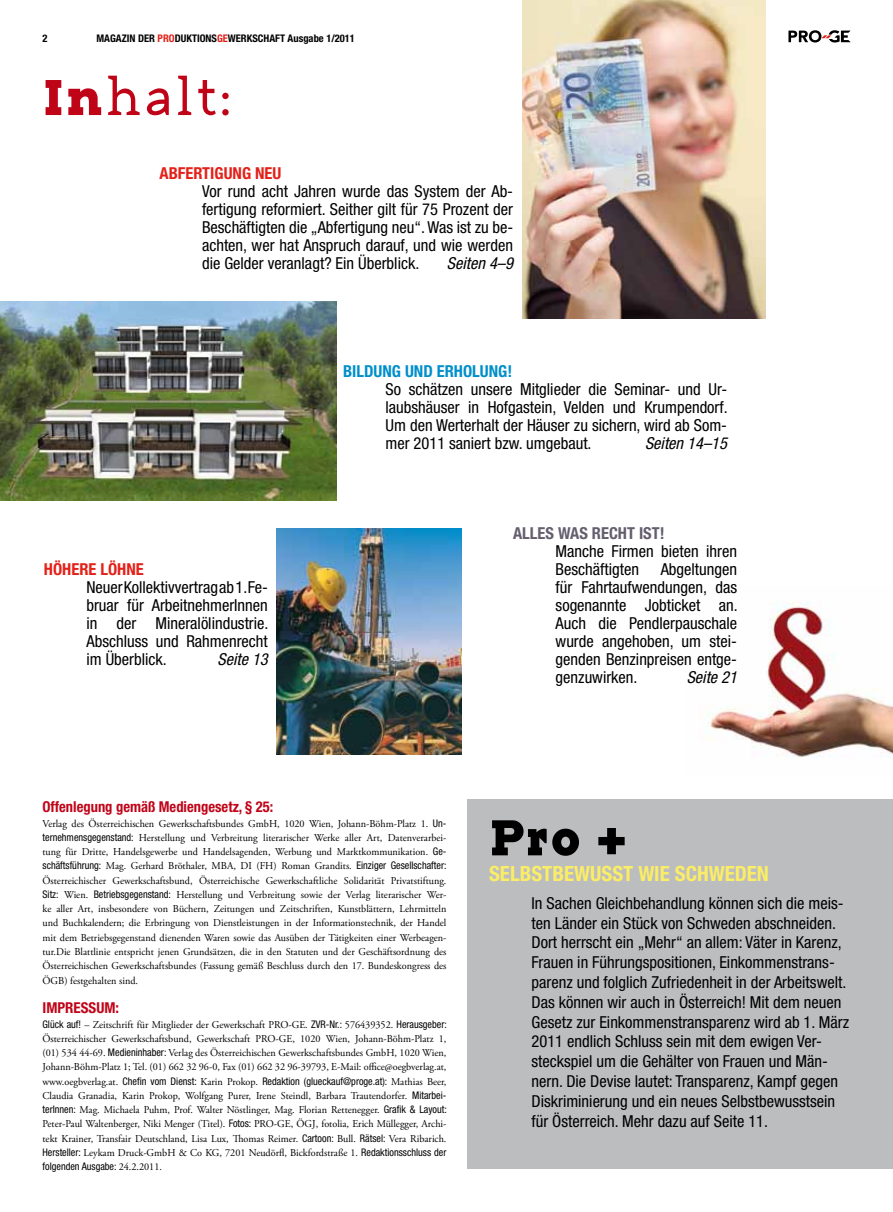
<style>
.page{position:relative;width:893px;height:1212px;background:#fff}
.page>*{position:absolute;margin:0;border:0;box-sizing:border-box;transform-origin:0 0}
.t1{font:52.5px "Base Twelve Serif";color:#c00418}
.t2{font:52.5px "Base Twelve Serif B";color:#000}
.t3{font:700 condensed 21px "Helvetica Neue LT Std";color:#fbed66}
.t4{font:condensed 16.5px/18px "Helvetica Neue LT Std";color:#000;text-align:justify}
.t5{font:italic condensed 16.5px "Helvetica Neue LT Std";color:#000}
.t6{font:700 condensed 16.5px "Helvetica Neue LT Std";color:#e32119}
.t7{font:700 condensed 16.5px "Helvetica Neue LT Std";color:#008fcb}
.t8{font:700 condensed 16.5px "Helvetica Neue LT Std";color:#645e6e}
.t9{font:700 condensed 15px "Helvetica Neue LT Std";color:#c00418}
.t10{font:10.5px/14.2px "Adobe Garamond Pro";color:#000;text-align:justify}
.t11{font:condensed 10.5px "Helvetica Neue LT Std";color:#000}
.t12{font:700 condensed 10.5px "Helvetica Neue LT Std";color:#000}
.s1{color:#e32119}
.s2{font-family:"Base Twelve Serif B"}
.s3{font-family:"Helvetica Neue LT Std";font-stretch:condensed}
.s4{font-family:"Adobe Garamond Pro";font-stretch:normal}
</style>
<div class="page">
<img style="left:522px;top:0;width:243px;height:319px">
<img style="left:277px;top:529px;width:184px;height:226px">
<img style="left:706px;top:602px;width:187px;height:156px">
<div style="left:468px;top:799px;width:425px;height:370px;background:#bbbdbe"></div>
<svg style="left:788px;top:30px;width:62px;height:13px"></svg>
<img style="left:0;top:302px;width:336px;height:198px">
<p class="t12" style="left:43px;top:32px;width:7px">2</p>
<p class="t12" style="left:97px;top:32px;width:260px">MAGAZIN DER <span class="s1">PRO</span>DUKTIONS<span class="s1">GE</span>WERKSCHAFT AUSGABE 1/2011</p>
<h1 class="t1" style="left:43px;top:65px;width:194px"><span class="s2">In</span>halt:</h1>
<h3 class="t6" style="left:160px;top:163px;width:19px">ABFERTIGUNG</h3>
<h3 class="t6" style="left:255px;top:163px;width:10px">NEU</h3>
<h3 class="t4" style="left:202px;top:182px;width:313px">Vor rund acht Jahren wurde das System der Ab&shy;fertigung reformiert. Seither gilt für 75 Prozent der Beschäftigten die „Abfertigung neu“. Was ist zu be&shy;achten, wer hat Anspruch darauf, und wie werden die Gelder veranlagt? Ein Überblick.</h3>
<h3 class="t5" style="left:447px;top:254px;width:68px">Seiten 4–9</h3>
<h3 class="t6" style="left:44px;top:559px;width:28px">HÖHERE</h3>
<h3 class="t6" style="left:100px;top:559px;width:27px">LÖHNE</h3>
<h3 class="t4" style="left:86px;top:578px;width:184px">Neuer Kollektivvertrag ab 1. Fe&shy;bruar für ArbeitnehmerInnen in der Mineralölindustrie.<br>Abschluss und Rahmenrecht im Überblick.</h3>
<h3 class="t5" style="left:218px;top:650px;width:52px">Seite 13</h3>
<h3 class="t7" style="left:343px;top:361px;width:31px">BILDUNG</h3>
<h3 class="t7" style="left:405px;top:361px;width:10px">UND</h3>
<h3 class="t7" style="left:437px;top:361px;width:77px">ERHOLUNG !</h3>
<h3 class="t4" style="left:386px;top:380px;width:344px">So schätzen unsere Mitglieder die Seminar- und Ur&shy;laubshäuser in Hofgastein, Velden und Krumpendorf.<br>Um den Werterhalt der Häuser zu sichern, wird ab Som&shy;mer 2011 saniert bzw. umgebaut.</h3>
<h3 class="t5" style="left:645px;top:434px;width:84px">Seiten 14–15</h3>
<h3 class="t8" style="left:513px;top:523px;width:56px">ALLES WAS</h3>
<h3 class="t8" style="left:592px;top:523px;width:19px">RECHT</h3>
<h3 class="t8" style="left:639px;top:523px;width:27px">IST !</h3>
<h3 class="t4" style="left:556px;top:542px;width:183px">Manche Firmen bieten ihren<br>Beschäftigten</h3>
<h3 class="t4" style="left:556px;top:560px;width:184px;text-indent:105px">Abgeltungen für Fahrtaufwendungen, das sogenannte Jobticket an.<br>Auch die Pendlerpauschale wurde angehoben, um stei&shy;genden Benzinpreisen entge&shy;genzuwirken.</h3>
<h3 class="t5" style="left:687px;top:668px;width:52px">Seite 21</h3>
<h3 class="t9" style="left:43px;top:798px;width:232px">OFFENLEGUNG GEMÄß MEDIENGESETZ, § 25:</h3>
<p class="t10" style="left:43px;top:816px;width:405px">Verlag des Österreichischen Gewerkschaftsbundes GmbH, 1020 Wien, Johann-Böhm-Platz 1. <span class="s3">Un&shy;ternehmensgegenstand:</span> Herstellung und Verbreitung literarischer Werke aller Art, Datenverarbei&shy;tung für Dritte, Handelsgewerbe und Handelsagenden, Werbung und Marktkommunikation. <span class="s3">Ge&shy;schäftsführung:</span> Mag. Gerhard Bröthaler, MBA, DI (FH) Roman Grandits. <span class="s3">Einziger Gesellschafter:<br></span>Österreichischer Gewerkschaftsbund, Österreichische Gewerkschaftliche Solidarität Privatstiftung.<br><span class="s3">Sitz:</span> Wien. <span class="s3">Betriebsgegenstand:</span> Herstellung und Verbreitung sowie der Verlag literarischer Wer&shy;ke aller Art, insbesondere von Büchern, Zeitungen und Zeitschriften, Kunstblättern, Lehrmitteln und Buchkalendern; die Erbringung von Dienstleistungen in der Informationstechnik, der Handel mit dem Betriebsgegenstand dienenden Waren sowie das Ausüben der Tätigkeiten einer Werbeagen&shy;tur.Die Blattlinie entspricht jenen Grundsätzen, die in den Statuten und der Geschäftsordnung des Österreichischen Gewerkschaftsbundes (Fassung gemäß Beschluss durch den 17. Bundeskongress des ÖGB) festgehalten sind.</p>
<h3 class="t9" style="left:43px;top:999px;width:78px">IMPRESSUM:</h3>
<p class="t10" style="left:43px;top:1017px;width:406px"><span class="s3">Glück auf!</span> – Zeitschrift für Mitglieder der Gewerkschaft PRO-GE. <span class="s3">ZVR-Nr.:</span> 576439352. <span class="s3">Herausgeber:<br></span>Österreichischer Gewerkschaftsbund, Gewerkschaft PRO-GE, 1020 Wien, Johann-Böhm-Platz 1, (01) 534 44-69. <span class="s3">Medieninhaber:</span> Verlag des Österreichischen Gewerkschaftsbundes GmbH, 1020 Wien, Johann-Böhm-Platz 1; Tel. (01) 662 32 96-0, Fax (01) 662 32 96-39793, E-Mail: office@oegbverlag.at,</p>
<p class="t11" style="left:43px;top:1075px;width:405px"><span class="s4">www.oegbverlag.at.</span> Chefin vom Dienst: <span class="s4">Karin Prokop.</span> Redaktion (glueckauf@proge.at): <span class="s4">Mathias Beer,</span></p>
<p class="t10" style="left:43px;top:1089px;width:406px">Claudia Granadia, Karin Prokop, Wolfgang Purer, Irene Steindl, Barbara Trautendorfer. <span class="s3">Mitarbei&shy;terInnen:</span> Mag. Michaela Puhm, Prof. Walter Nöstlinger, Mag. Florian Rettenegger. <span class="s3">Grafik &amp; Layout:<br></span>Peter-Paul Waltenberger, Niki Menger (Titel). <span class="s3">Fotos:</span> PRO-GE, ÖGJ, fotolia, Erich Müllegger, Archi&shy;tekt Krainer, Transfair Deutschland, Lisa Lux, Thomas Reimer. <span class="s3">Cartoon:</span> Bull. <span class="s3">Rätsel:</span> Vera Ribarich.<br><span class="s3">Hersteller:</span> Leykam Druck-GmbH &amp; Co KG, 7201 Neudörfl, Bickfordstraße 1. <span class="s3">Redaktionsschluss der</span></p>
<p class="t11" style="left:43px;top:1160px;width:121px">folgenden Ausgabe: <span class="s4">24.2.2011.</span></p>
<h1 class="t2" style="left:489px;top:801px;width:142px">Pro +</h1>
<h2 class="t3" style="left:489px;top:860px;width:43px">SELBSTBEWUSST</h2>
<h2 class="t3" style="left:638px;top:860px;width:61px">WIE SCHWEDEN</h2>
<p class="t4" style="left:531px;top:893px;width:319px;line-height:19.8px;text-align:left">In Sachen Gleichbehandlung können sich die meis&shy;ten Länder ein Stück von Schweden abschneiden.<br>Dort herrscht ein „Mehr“ an allem: Väter in Karenz, Frauen in Führungspositionen, Einkommenstrans&shy;parenz und folglich Zufriedenheit in der Arbeitswelt.<br>Das können wir auch in Österreich! Mit dem neuen Gesetz zur Einkommenstransparenz wird ab 1. März 2011 endlich Schluss sein mit dem ewigen Ver&shy;steckspiel um die Gehälter von Frauen und Män&shy;nern. Die Devise lautet: Transparenz, Kampf gegen Diskriminierung und ein neues Selbstbewusstsein für Österreich. Mehr dazu auf Seite 11.</p>
</div>
